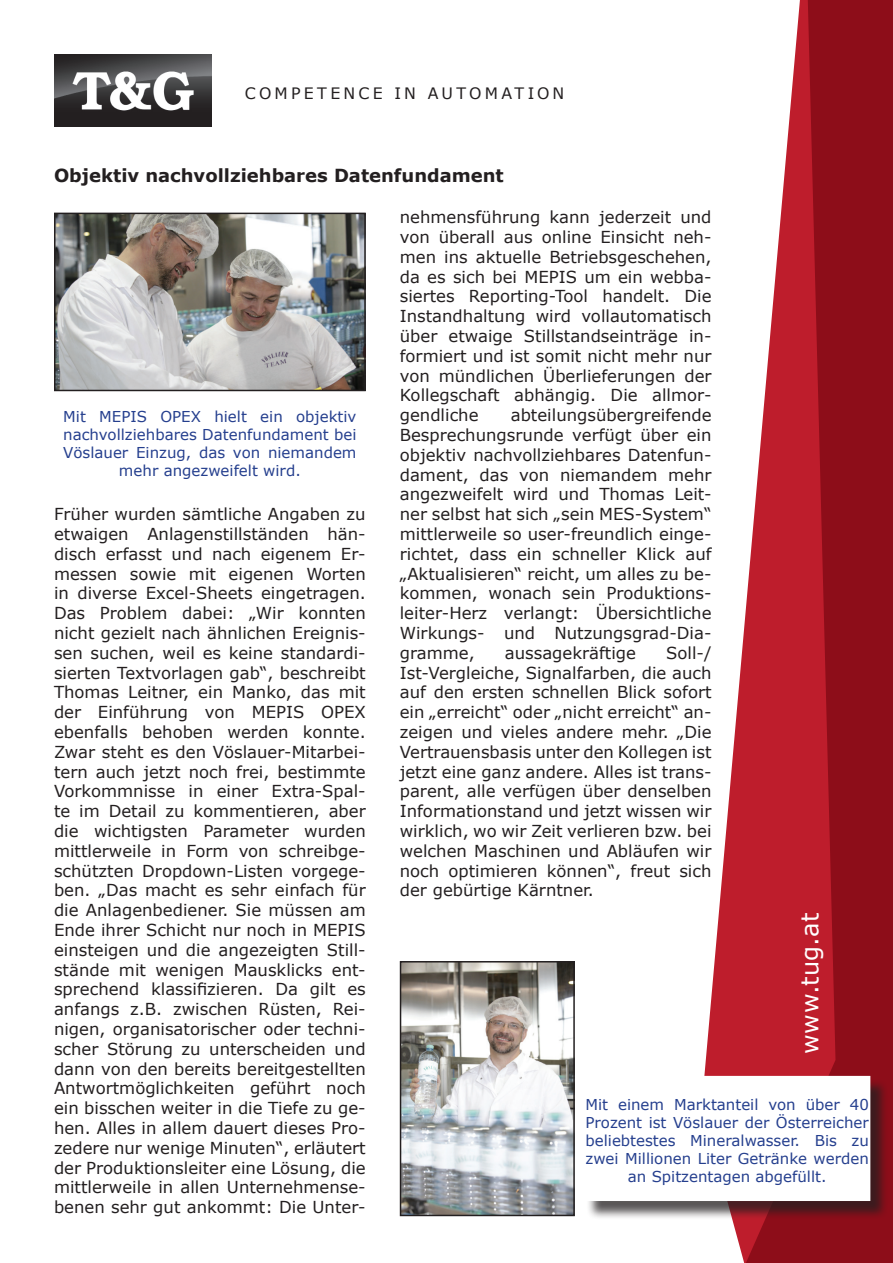
<style>
.page{position:relative;width:893px;height:1263px;background:#fff}
.page>*{position:absolute;margin:0;border:0;box-sizing:border-box;transform-origin:0 0}
.t1{font:24px "Verdana";letter-spacing:.02em;color:#fff}
.t2{font:700 18px "Verdana";color:#231f20}
.t3{font:16.5px/19.8px "Verdana";color:#231f20;text-align:justify}
.t4{font:15.75px "Verdana";letter-spacing:.2em;color:#231f20}
.t5{font:15px/18px "Verdana";color:#253f8e;text-align:center}
</style>
<div class="page">
<svg style="left:704px;top:608px;width:42px;height:655px"></svg>
<svg style="left:746px;top:0;width:147px;height:1263px;background:#ab2b37"></svg>
<img style="left:54px;top:54px;width:157px;height:72px">
<img style="left:403px;top:964px;width:169px;height:249px">
<div style="left:400px;top:961px;width:175px;height:255px;border:2px solid #231f20"></div>
<div style="left:586px;top:1078px;width:303px;height:142px;background:#231f20;opacity:.75"></div>
<div style="left:585px;top:1076px;width:285px;height:124px;background:#fff"></div>
<img style="left:57px;top:216px;width:306px;height:172px">
<div style="left:54px;top:213px;width:312px;height:178px;border:2px solid #231f20"></div>
<p class="t4" style="left:245px;top:84px;width:321px">COMPETENCE IN AUTOMATION</p>
<p class="t2" style="left:54px;top:164px;width:451px">Objektiv nachvollziehbares Datenfundament</p>
<p class="t5" style="left:63px;top:407px;width:295px">Mit MEPIS OPEX hielt ein objektiv nachvollziehbares Datenfundament bei Vöslauer Einzug, das von niemandem mehr angezweifelt wird.</p>
<p class="t3" style="left:54px;top:504px;width:313px">Früher wurden sämtliche Angaben zu etwaigen Anlagenstillständen hän&shy;disch erfasst und nach eigenem Er&shy;messen sowie mit eigenen Worten in diverse Excel-Sheets eingetragen.<br>Das Problem dabei: „Wir konnten nicht gezielt nach ähnlichen Ereignis&shy;sen suchen, weil es keine standardi&shy;sierten Textvorlagen gab“, beschreibt Thomas Leitner, ein Manko, das mit der Einführung von MEPIS OPEX ebenfalls behoben werden konnte.<br>Zwar steht es den Vöslauer-Mitarbei&shy;tern auch jetzt noch frei, bestimmte Vorkommnisse in einer Extra-Spal&shy;te im Detail zu kommentieren, aber die wichtigsten Parameter wurden mittlerweile in Form von schreibge&shy;schützten Dropdown-Listen vorgege&shy;ben. „Das macht es sehr einfach für die Anlagenbediener. Sie müssen am Ende ihrer Schicht nur noch in MEPIS einsteigen und die angezeigten Still&shy;stände mit wenigen Mausklicks ent&shy;sprechend klassifizieren. Da gilt es anfangs z.B. zwischen Rüsten, Rei&shy;nigen, organisatorischer oder techni&shy;scher Störung zu unterscheiden und dann von den bereits bereitgestellten Antwortmöglichkeiten geführt noch ein bisschen weiter in die Tiefe zu ge&shy;hen. Alles in allem dauert dieses Pro&shy;zedere nur wenige Minuten“, erläutert der Produktionsleiter eine Lösung, die mittlerweile in allen Unternehmense&shy;benen sehr gut ankommt: Die Unter-</p>
<p class="t3" style="left:400px;top:207px;width:313px">nehmensführung kann jederzeit und von überall aus online Einsicht neh&shy;men ins aktuelle Betriebsgeschehen, da es sich bei MEPIS um ein webba&shy;siertes Reporting-Tool handelt. Die Instandhaltung wird vollautomatisch über etwaige Stillstandseinträge in&shy;formiert und ist somit nicht mehr nur von mündlichen Überlieferungen der Kollegschaft abhängig. Die allmor&shy;gendliche</p>
<p class="t3" style="left:400px;top:405px;width:313px;text-indent:111px">abteilungsübergreifende Besprechungsrunde verfügt über ein objektiv nachvollziehbares Datenfun&shy;dament, das von niemandem mehr angezweifelt wird und Thomas Leit&shy;ner selbst hat sich „sein MES-System“ mittlerweile so user-freundlich einge&shy;richtet, dass ein schneller Klick auf „Aktualisieren“ reicht, um alles zu be&shy;kommen, wonach sein Produktions&shy;leiter-Herz verlangt: Übersichtliche Wirkungs- und Nutzungsgrad-Dia&shy;gramme,</p>
<p class="t3" style="left:505px;top:642px;width:133px">aussagekräftige</p>
<p class="t3" style="left:400px;top:642px;width:313px;text-indent:266px">Soll-/ Ist-Vergleiche, Signalfarben, die auch auf den ersten schnellen Blick sofort ein „erreicht“ oder „nicht erreicht“ an&shy;zeigen und vieles andere mehr. „Die Vertrauensbasis unter den Kollegen ist jetzt eine ganz andere. Alles ist trans&shy;parent, alle verfügen über denselben Informationstand und jetzt wissen wir wirklich, wo wir Zeit verlieren bzw. bei welchen Maschinen und Abläufen wir noch optimieren können“, freut sich der gebürtige Kärntner.</p>
<h1 class="t1" style="left:795px;top:1054px;width:143px;rotate:-90deg">www.tug.at</h1>
<p class="t5" style="left:585px;top:1094px;width:285px">Mit einem Marktanteil von über 40<br>Prozent ist Vöslauer der Österreicher beliebtestes Mineralwasser. Bis zu zwei Millionen Liter Getränke werden an Spitzentagen abgefüllt.</p>
</div>
